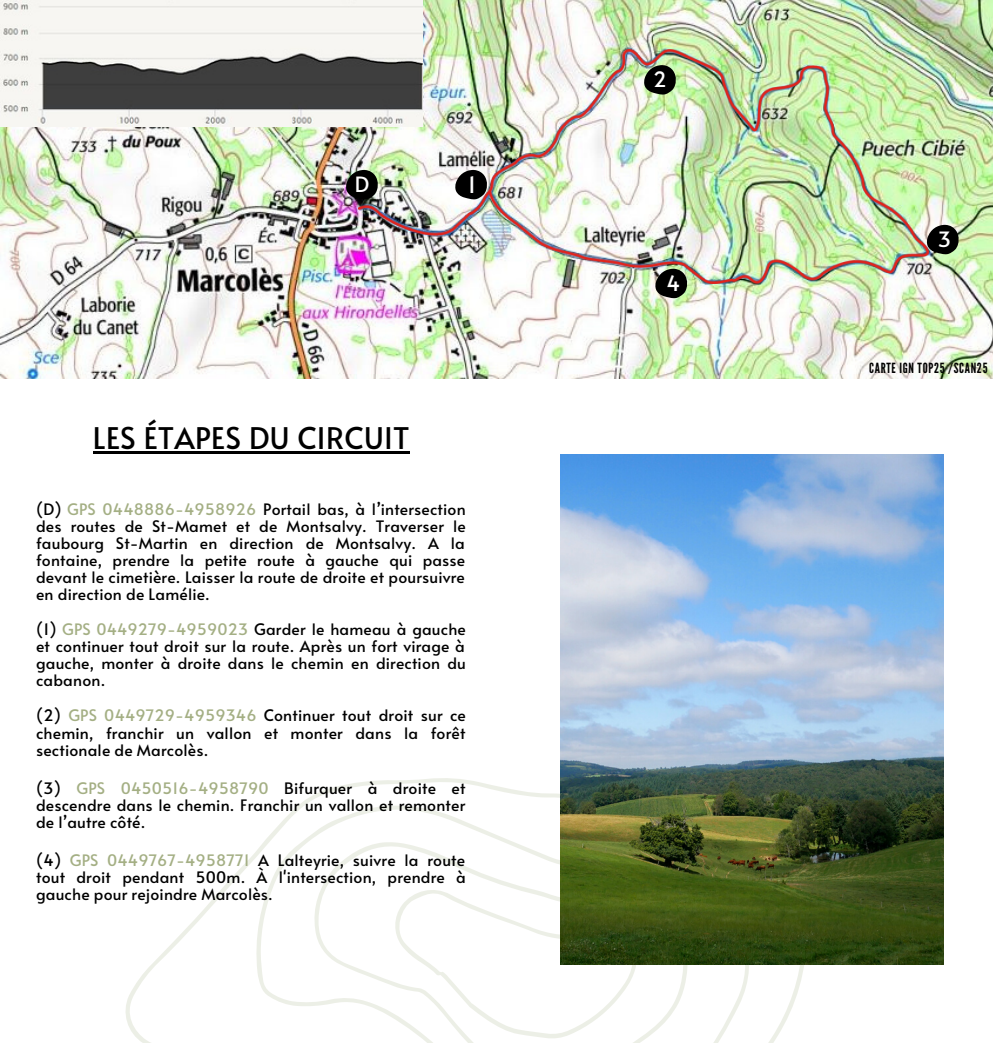
<style>
.page{position:relative;width:993px;height:1043px;background:#fff}
.page>*{position:absolute;margin:0;border:0;box-sizing:border-box;transform-origin:0 0}
.t1{font:29.75px "Alata";letter-spacing:.01em;color:#000}
.t2{font:22.4px "Alata";color:#fff}
.t3{font:21px "Alata";color:#fff}
.t4{font:15.75px/17px "Alata";letter-spacing:.01em;color:#000;text-align:justify}
.t5{font:14px "League Gothic";letter-spacing:.05em;color:#000}
.s1{color:#a4af84}
</style>
<div class="page">
<svg style="left:125px;top:778px;width:742px;height:264px"></svg>
<img style="left:0;top:0;width:992px;height:378px">
<svg style="left:655px;top:283px;width:32px;height:15px"></svg>
<svg style="left:928px;top:225px;width:30px;height:29px"></svg>
<svg style="left:346px;top:170px;width:13px;height:30px"></svg>
<img style="left:0;top:0;width:422px;height:126px">
<img style="left:560px;top:454px;width:382px;height:510px">
<img style="left:359px;top:49px;width:569px;height:234px">
<hr style="left:93px;top:451px;width:316px;height:2px;background:#000">
<h3 class="t3" style="left:355px;top:169px;width:16px">D</h3>
<h2 class="t2" style="left:467px;top:168px;width:10px">1</h2>
<h1 class="t1" style="left:93px;top:415px;width:318px">LES ÉTAPES DU CIRCUIT</h1>
<p class="t4" style="left:36px;top:499px;width:431px">(D) <span class="s1">GPS 0448886-4958926</span> Portail bas, à l’intersection des routes de St-Mamet et de Montsalvy. Traverser le faubourg St-Martin en direction de Montsalvy. A la fontaine, prendre la petite route à gauche qui passe devant le cimetière. Laisser la route de droite et poursuivre en direction de Lamélie.</p>
<p class="t4" style="left:36px;top:620px;width:431px">(1) <span class="s1">GPS 0449279-4959023</span> Garder le hameau à gauche et continuer tout droit sur la route. Après un fort virage à gauche, monter à droite dans le chemin en direction du cabanon.</p>
<p class="t4" style="left:36px;top:706px;width:431px">(2) <span class="s1">GPS 0449729-4959346</span> Continuer tout droit sur ce chemin, franchir un vallon et monter dans la forêt sectionale de Marcolès.</p>
<p class="t4" style="left:36px;top:778px;width:431px">(3) <span class="s1">GPS 0450516-4958790</span> Bifurquer à droite et descendre dans le chemin. Franchir un vallon et remonter de l’autre côté.</p>
<p class="t4" style="left:36px;top:850px;width:431px">(4) <span class="s1">GPS 0449767-4958771</span> A Lalteyrie, suivre la route tout droit pendant 500m. À l'intersection, prendre à gauche pour rejoindre Marcolès.</p>
<h3 class="t3" style="left:653px;top:64px;width:15px">2</h3>
<h3 class="t3" style="left:666px;top:267px;width:15px">4</h3>
<h3 class="t3" style="left:937px;top:223px;width:15px">3</h3>
<p class="t5" style="left:869px;top:360px;width:120px">CARTE IGN TOP25 /SCAN25</p>
</div>
